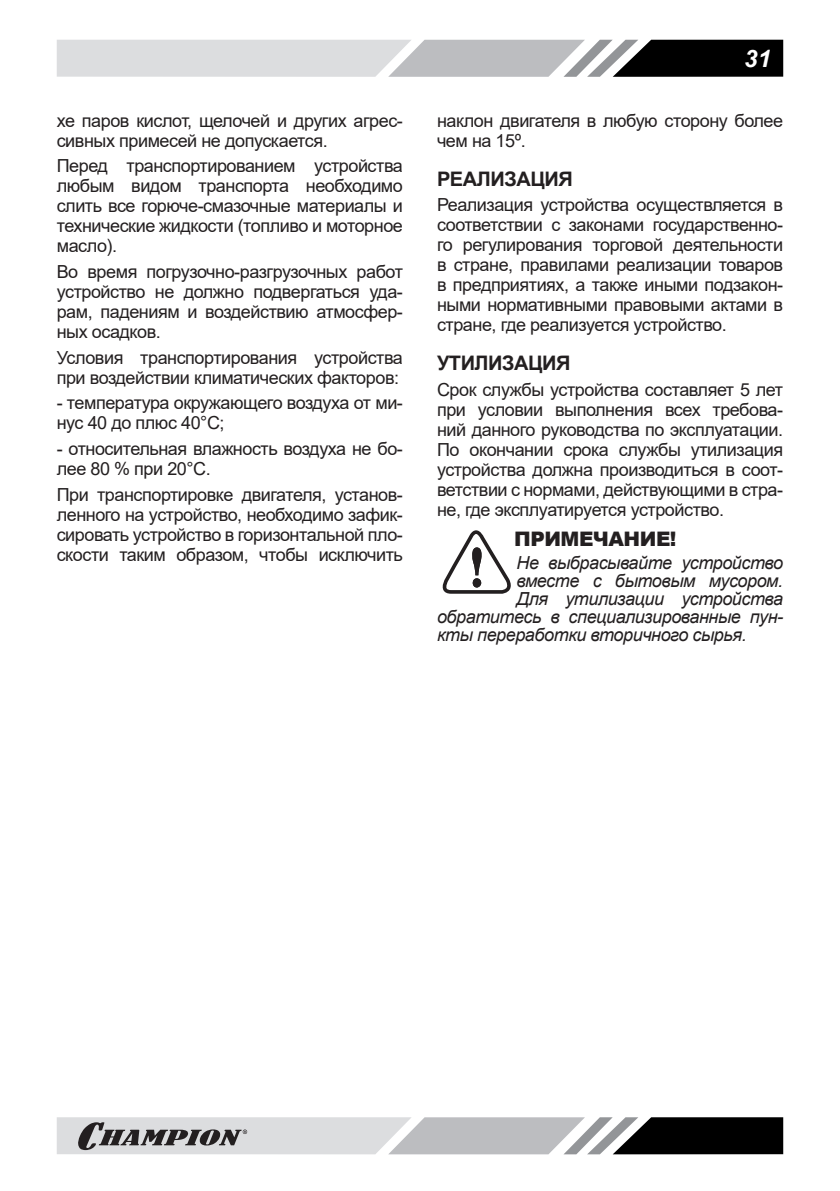
<style>
.page{position:relative;width:840px;height:1191px;background:#fff}
.page>*{position:absolute;margin:0;border:0;box-sizing:border-box;transform-origin:0 0}
.t1{font:italic 700 24px "Arial";color:#fff}
.t2{font:700 20px "Arial";letter-spacing:-.025em;color:#231f20}
.t3{font:900 20px "Arial";letter-spacing:-.025em;color:#231f20}
.t4{font:18px/20px "Arial";letter-spacing:-.025em;color:#231f20}
.t5{font:italic 18px "Arial";letter-spacing:-.025em;color:#231f20}
</style>
<div class="page">
<svg style="left:57px;top:40px;width:725px;height:37px;background:#a7a8aa"></svg>
<svg style="left:57px;top:1117px;width:725px;height:37px;background:#9c9d9e"></svg>
<svg style="left:442px;top:530px;width:69px;height:64px"></svg>
<p class="t4" style="left:57px;top:110px;width:347px">хе паров кислот, щелочей и других агрес&shy;сивных примесей не допускается.</p>
<p class="t4" style="left:57px;top:156px;width:347px;text-align:justify">Перед транспортированием устройства любым видом транспорта необходимо слить все горюче-смазочные материалы и технические жидкости (топливо и моторное масло).</p>
<p class="t4" style="left:57px;top:261px;width:347px;text-align:justify">Во время погрузочно-разгрузочных работ устройство не должно подвергаться уда&shy;рам, падениям и воздействию атмосфер&shy;ных осадков.</p>
<p class="t4" style="left:57px;top:347px;width:347px">Условия транспортирования устройства при воздействии климатических факторов:</p>
<p class="t4" style="left:57px;top:393px;width:347px">- температура окружающего воздуха от ми&shy;нус 40 до плюс 40°C;</p>
<p class="t4" style="left:57px;top:438px;width:347px">- относительная влажность воздуха не бо&shy;лее 80 % при 20°С.</p>
<p class="t4" style="left:57px;top:484px;width:347px;text-align:justify">При транспортировке двигателя, установ&shy;ленного на устройство, необходимо зафик&shy;сировать устройство в горизонтальной пло&shy;скости таким образом, чтобы исключить</p>
<h1 class="t1" style="left:743px;top:44px;width:28px">31</h1>
<p class="t4" style="left:437px;top:110px;width:347px">наклон двигателя в любую сторону более чем на 15º.</p>
<p class="t2" style="left:437px;top:164px;width:137px">РЕАЛИЗАЦИЯ</p>
<p class="t4" style="left:437px;top:195px;width:347px;text-align:justify">Реализация устройства осуществляется в соответствии с законами государственно&shy;го регулирования торговой деятельности в стране, правилами реализации товаров в предприятиях, а также иными подзакон&shy;ными нормативными правовыми актами в стране, где реализуется устройство.</p>
<p class="t2" style="left:437px;top:349px;width:135px">УТИЛИЗАЦИЯ</p>
<p class="t4" style="left:437px;top:379px;width:347px;text-align:justify">Срок службы устройства составляет 5 лет при условии выполнения всех требова&shy;ний данного руководства по эксплуатации.<br>По окончании срока службы утилизация устройства должна производиться в соот&shy;ветствии с нормами, действующими в стра&shy;не, где эксплуатируется устройство.</p>
<p class="t3" style="left:514px;top:524px;width:164px">ПРИМЕЧАНИЕ!</p>
<p class="t5" style="left:516px;top:551px;width:268px">Не выбрасывайте устройство</p>
<p class="t5" style="left:516px;top:569px;width:268px">вместе с бытовым мусором.</p>
<p class="t5" style="left:516px;top:587px;width:268px">Для утилизации устройства</p>
<p class="t5" style="left:437px;top:605px;width:347px">обратитесь в специализированные пун-</p>
<p class="t5" style="left:437px;top:623px;width:311px">кты переработки вторичного сырья.</p>
</div>
